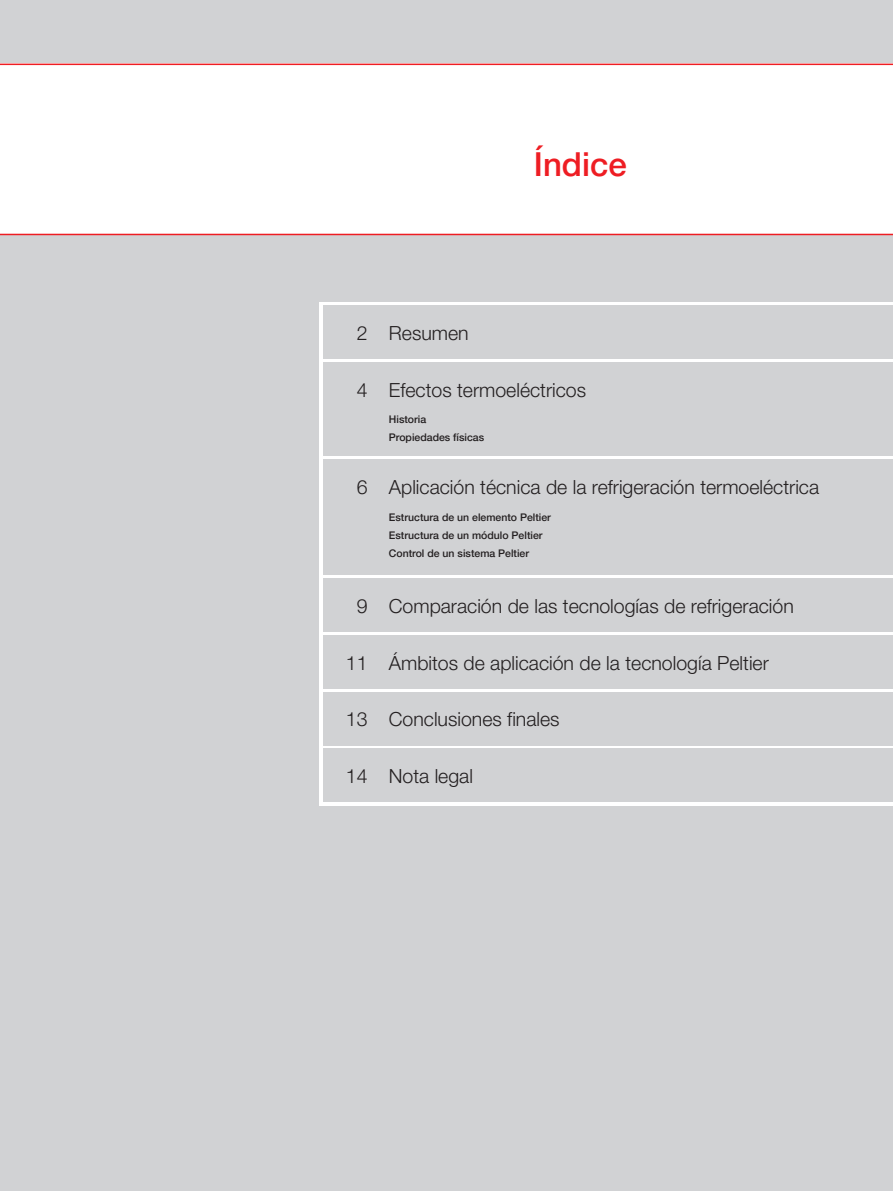
<style>
.page{position:relative;width:893px;height:1191px;background:#d1d2d4}
.page>*{position:absolute;margin:0;border:0;box-sizing:border-box;transform-origin:0 0}
.t1{font:500 33px "Helvetica Neue LT";color:#ee1d23}
.t2{font:300 19.5px "Helvetica Neue LT";color:#231f20}
.t3{font:500 10.5px/18px "Helvetica Neue LT";color:#231f20}
</style>
<div class="page">
<div style="left:0;top:64px;width:893px;height:171px;background:#fff"></div>
<hr style="left:0;top:64px;width:893px;height:1px;background:#ee1d23">
<hr style="left:0;top:234px;width:893px;height:1px;background:#ee1d23">
<svg style="left:320px;top:302px;width:573px;height:503px;fill:#fff"></svg>
<div style="left:323px;top:305px;width:570px;height:53px;background:#d1d2d4"></div>
<div style="left:323px;top:635px;width:570px;height:53px;background:#d1d2d4"></div>
<div style="left:323px;top:748px;width:570px;height:53px;background:#d1d2d4"></div>
<div style="left:323px;top:362px;width:570px;height:94px;background:#d1d2d4"></div>
<div style="left:323px;top:460px;width:570px;height:115px;background:#d1d2d4"></div>
<div style="left:323px;top:579px;width:570px;height:53px;background:#d1d2d4"></div>
<div style="left:323px;top:692px;width:570px;height:53px;background:#d1d2d4"></div>
<p class="t2" style="left:357px;top:321px;width:113px">2 Resumen</p>
<h1 class="t1" style="left:534px;top:145px;width:94px">Índice</h1>
<p class="t2" style="left:357px;top:378px;width:231px">4 Efectos termoeléctricos</p>
<p class="t3" style="left:389px;top:410px;width:97px">Historia<br>Propiedades físicas</p>
<p class="t2" style="left:357px;top:475px;width:464px">6 Aplicación técnica de la refrigeración termoeléctrica</p>
<p class="t3" style="left:389px;top:508px;width:164px">Estructura de un elemento Peltier<br>Estructura de un módulo Peltier<br>Control de un sistema Peltier</p>
<p class="t2" style="left:357px;top:594px;width:439px">9 Comparación de las tecnologías de refrigeración</p>
<p class="t2" style="left:346px;top:651px;width:424px">11 Ámbitos de aplicación de la tecnología Peltier</p>
<p class="t2" style="left:346px;top:707px;width:215px">13 Conclusiones finales</p>
<p class="t2" style="left:346px;top:764px;width:129px">14 Nota legal</p>
</div>
